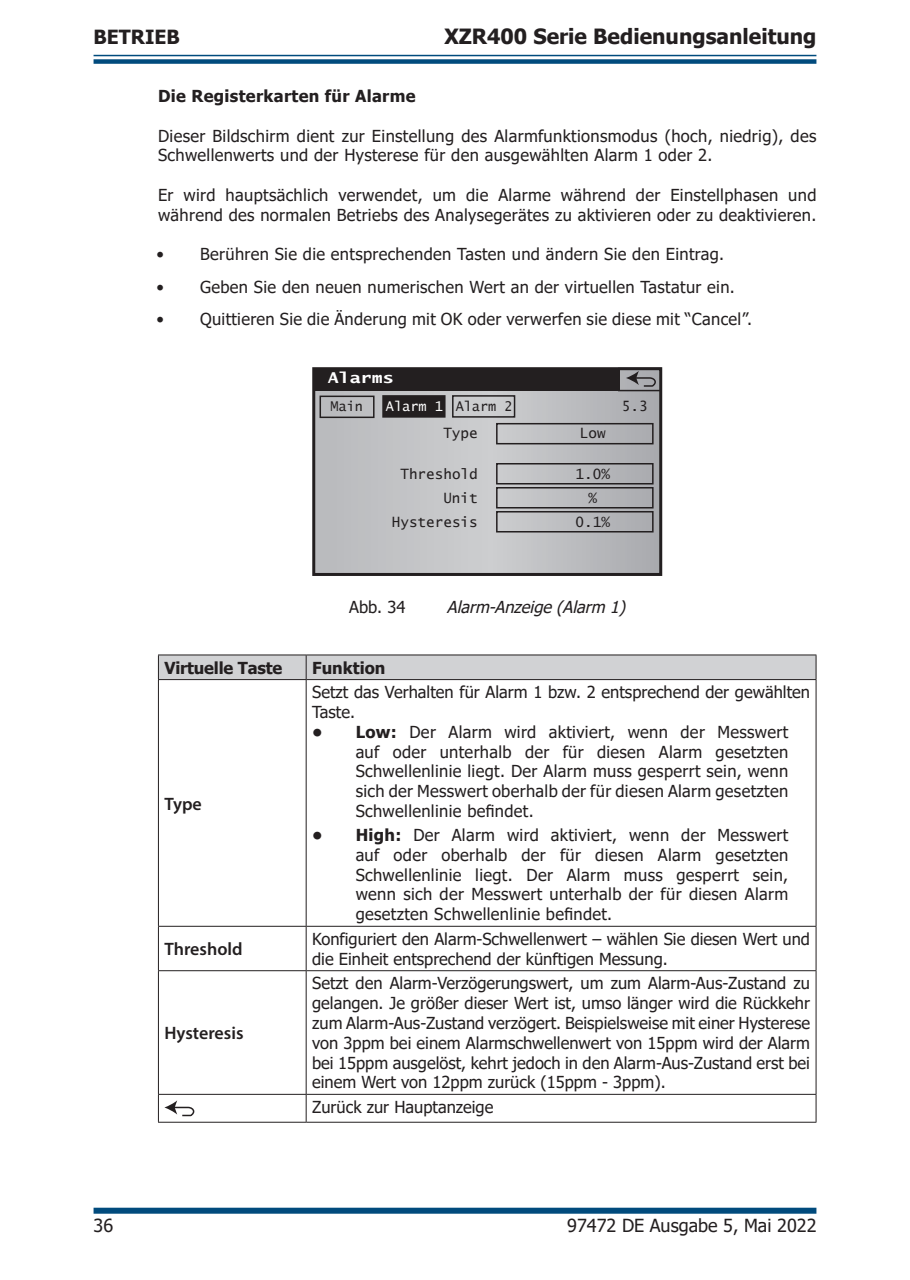
<style>
.page{position:relative;width:910px;height:1280px;background:#fff}
.page>*{position:absolute;margin:0;border:0;box-sizing:border-box;transform-origin:0 0}
.t1{font:700 21px "Tahoma";color:#231f20}
.t2{font:700 19.5px "Tahoma";color:#231f20}
.t3{font:18px "Tahoma";color:#231f20}
.t4{font:600 18px "Myriad Pro";color:#231f20}
.Paragraph_UM{font:16.5px/19.8px "Tahoma";letter-spacing:.02em;color:#231f20;text-align:justify}
.Paragraph_UM-2{font:16.5px/19.8px "Tahoma";color:#231f20}
.Paragraph_UM-3{font:700 16.5px "Tahoma";letter-spacing:.02em;color:#231f20}
.t5{font:italic 16.5px "Tahoma";color:#231f20}
.Paragraph_UM-4{font:700 16.5px "Tahoma";letter-spacing:-.01em;color:#231f20}
.Paragraph_UM-5{font:700 16.5px "Tahoma";color:#231f20}
.t6{font:700 15px "Lucida Sans Typewriter";color:#fff;scale:1.22 1}
.t7{font:14.25px/24px "Lucida Sans Typewriter";color:#231f20;text-align:right}
.t8{font:13.5px "Lucida Sans Typewriter";color:#fff}
.t9{font:13.5px "Lucida Sans Typewriter";color:#231f20}
.s1{color:#231f20}
.s2{font-weight:700}
</style>
<div class="page">
<hr style="left:94px;top:55px;width:722px;height:1px;background:#014b7d">
<div style="left:94px;top:59px;width:722px;height:5px;background:#014b7d"></div>
<div style="left:94px;top:1208px;width:722px;height:6px;background:#014b7d"></div>
<svg style="left:316px;top:371px;width:342px;height:201px;background:#bdbec1"></svg>
<div style="left:312px;top:367px;width:350px;height:209px;border:3px solid #231f20"></div>
<div style="left:320px;top:396px;width:55px;height:22px;border:2px solid #231f20"></div>
<div style="left:314px;top:369px;width:306px;height:22px;background:#231f20"></div>
<svg style="left:626px;top:371px;width:31px;height:16px"></svg>
<div style="left:618px;top:368px;width:44px;height:23px;border:2px solid #231f20"></div>
<div style="left:383px;top:396px;width:62px;height:21px;background:#231f20"></div>
<div style="left:382px;top:395px;width:64px;height:23px;border:2px solid #231f20"></div>
<div style="left:496px;top:423px;width:158px;height:21px;border:2px solid #231f20"></div>
<div style="left:496px;top:463px;width:158px;height:21px;border:2px solid #231f20"></div>
<div style="left:496px;top:487px;width:158px;height:21px;border:2px solid #231f20"></div>
<div style="left:496px;top:511px;width:158px;height:21px;border:2px solid #231f20"></div>
<div style="left:452px;top:395px;width:63px;height:23px;border:2px solid #231f20"></div>
<div style="left:158px;top:655px;width:659px;height:25px;background:#d1d2d4"></div>
<hr style="left:158px;top:679px;width:148px;height:1px;background:#231f20">
<hr style="left:158px;top:680px;width:1px;height:246px;background:#231f20">
<hr style="left:306px;top:679px;width:510px;height:1px;background:#231f20">
<hr style="left:306px;top:680px;width:1px;height:246px;background:#231f20">
<hr style="left:816px;top:680px;width:1px;height:246px;background:#231f20">
<hr style="left:158px;top:926px;width:148px;height:1px;background:#231f20">
<hr style="left:158px;top:927px;width:1px;height:43px;background:#231f20">
<hr style="left:306px;top:926px;width:510px;height:1px;background:#231f20">
<hr style="left:306px;top:927px;width:1px;height:43px;background:#231f20">
<hr style="left:816px;top:927px;width:1px;height:43px;background:#231f20">
<hr style="left:158px;top:970px;width:148px;height:1px;background:#231f20">
<hr style="left:158px;top:971px;width:1px;height:123px;background:#231f20">
<hr style="left:306px;top:970px;width:510px;height:1px;background:#231f20">
<hr style="left:306px;top:971px;width:1px;height:123px;background:#231f20">
<hr style="left:816px;top:971px;width:1px;height:123px;background:#231f20">
<hr style="left:158px;top:1094px;width:148px;height:1px;background:#231f20">
<hr style="left:306px;top:1094px;width:510px;height:1px;background:#231f20">
<svg style="left:306px;top:1095px;width:1px;height:27px"></svg>
<svg style="left:816px;top:1095px;width:1px;height:27px"></svg>
<hr style="left:158px;top:1122px;width:148px;height:1px;background:#231f20">
<hr style="left:306px;top:1122px;width:510px;height:1px;background:#231f20">
<svg style="left:158px;top:1095px;width:37px;height:27px"></svg>
<p class="t2" style="left:94px;top:24px;width:88px">BETRIEB</p>
<p class="t1" style="left:444px;top:22px;width:374px">XZR400 Serie Bedienungsanleitung</p>
<p class="Paragraph_UM-3" style="left:158px;top:84px;width:259px">Die Registerkarten für Alarme</p>
<p class="Paragraph_UM" style="left:158px;top:127px;width:660px">Dieser Bildschirm dient zur Einstellung des Alarmfunktionsmodus (hoch, niedrig), des<br>Schwellenwerts und der Hysterese für den ausgewählten Alarm 1 oder 2.</p>
<p class="Paragraph_UM" style="left:158px;top:186px;width:660px">Er wird hauptsächlich verwendet, um die Alarme während der Einstellphasen und während des normalen Betriebs des Analysegerätes zu aktivieren oder zu deaktivieren.</p>
<p class="Paragraph_UM" style="left:157px;top:245px;width:569px">• Berühren Sie die entsprechenden Tasten und ändern Sie den Eintrag.</p>
<p class="Paragraph_UM" style="left:157px;top:278px;width:580px">• Geben Sie den neuen numerischen Wert an der virtuellen Tastatur ein.</p>
<p class="Paragraph_UM" style="left:157px;top:310px;width:597px">• Quittieren Sie die Änderung mit OK oder verwerfen sie diese mit “Cancel”.</p>
<p class="t6" style="left:328px;top:369px;width:56px">Alarms</p>
<p class="t9" style="left:330px;top:398px;width:34px">Main</p>
<p class="t8" style="left:386px;top:398px;width:128px">Alarm 1 <span class="s1">Alarm 2</span></p>
<p class="t7" style="left:443px;top:420px;width:36px">Type</p>
<p class="t7" style="left:580px;top:421px;width:27px">Low</p>
<p class="t7" style="left:392px;top:462px;width:87px">Threshold<br>Unit<br>Hysteresis</p>
<p class="t7" style="left:576px;top:461px;width:36px;text-align:center">1.0% %<br>0.1%</p>
<p class="t7" style="left:622px;top:393px;width:27px">5.3</p>
<p class="Paragraph_UM" style="left:349px;top:598px;width:58px">Abb. 34</p>
<p class="t5" style="left:447px;top:596px;width:185px">Alarm-Anzeige(Alarm 1)</p>
<p class="Paragraph_UM-4" style="left:164px;top:656px;width:119px">Virtuelle Taste</p>
<p class="Paragraph_UM-5" style="left:312px;top:656px;width:75px">Funktion</p>
<p class="t4" style="left:164px;top:792px;width:39px">Type</p>
<p class="Paragraph_UM-2" style="left:312px;top:683px;width:499px">Setzt das Verhalten für Alarm 1 bzw. 2 entsprechend der gewählten<br>Taste.</p>
<p class="Paragraph_UM" style="left:356px;top:723px;width:434px;text-indent:-43px"><span class="s2">• Low:</span> Der Alarm wird aktiviert, wenn der Messwert auf oder unterhalb der für diesen Alarm gesetzten Schwellenlinie liegt. Der Alarm muss gesperrt sein, wenn sich der Messwert oberhalb der für diesen Alarm gesetzten Schwellenlinie befindet.</p>
<p class="Paragraph_UM" style="left:356px;top:826px;width:434px;text-indent:-43px"><span class="s2">• High:</span> Der Alarm wird aktiviert, wenn der Messwert auf oder oberhalb der für diesen Alarm gesetzten Schwellenlinie liegt. Der Alarm muss gesperrt sein, wenn sich der Messwert unterhalb der für diesen Alarm gesetzten Schwellenlinie befindet.</p>
<p class="t4" style="left:164px;top:938px;width:80px">Threshold</p>
<p class="Paragraph_UM-2" style="left:312px;top:930px;width:499px">Konfiguriert den Alarm-Schwellenwert – wählen Sie diesen Wert und die Einheit entsprechend der künftigen Messung.</p>
<p class="t4" style="left:164px;top:1022px;width:81px">Hysteresis</p>
<p class="Paragraph_UM" style="left:312px;top:974px;width:499px">Setzt den Alarm-Verzögerungswert, um zum Alarm-Aus-Zustand zu gelangen. Je größer dieser Wert ist, umso länger wird die Rückkehr zum Alarm-Aus-Zustand verzögert. Beispielsweise mit einer Hysterese von 3ppm bei einem Alarmschwellenwert von 15ppm wird der Alarm bei 15ppm ausgelöst, kehrt jedoch in den Alarm-Aus-Zustand erst bei einem Wert von 12ppm zurück (15ppm - 3ppm).</p>
<p class="Paragraph_UM-2" style="left:312px;top:1098px;width:183px">Zurück zur Hauptanzeige</p>
<p class="t3" style="left:94px;top:1213px;width:21px">36</p>
<p class="t3" style="left:567px;top:1213px;width:251px">97472 DE Ausgabe 5, Mai 2022</p>
</div>
